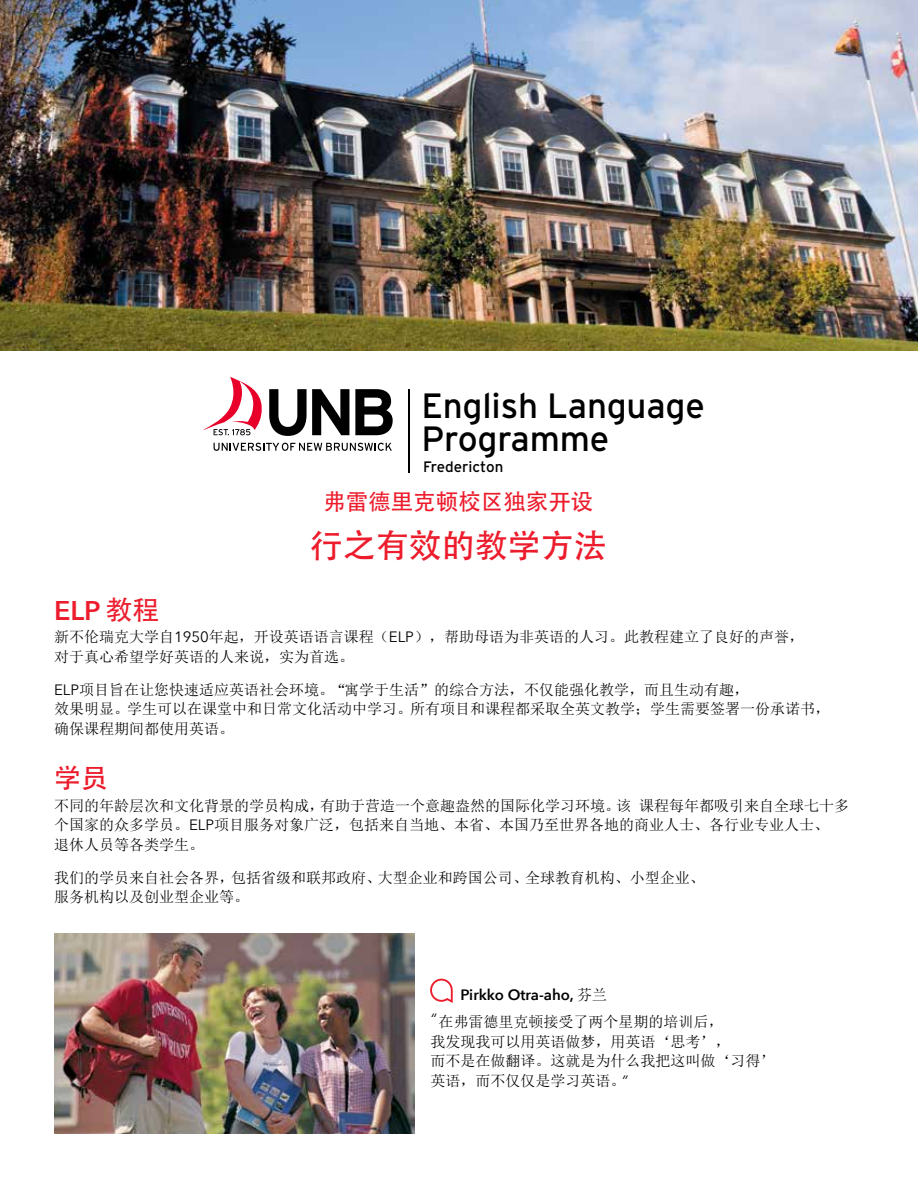
<style>
.page{position:relative;width:918px;height:1188px;background:#fff}
.page>*{position:absolute;margin:0;border:0;box-sizing:border-box;transform-origin:0 0}
.t1{font:35.1px/33.2px "Interstate";letter-spacing:-.005em;color:#000}
.t2{font:33px "Adobe Heiti Std";color:#ed1c2c}
.t3{font:600 27px "Avenir Next";color:#ed1c2c}
.t4{font:27px "Adobe Heiti Std";color:#ed1c2c}
.t5{font:22.5px "Adobe Heiti Std";color:#ed1c2c}
.t6{font:15.15px "Interstate";color:#000}
.t7{font:15px/19.5px "Sim Sun";color:#000}
.t8{font:600 15px "Avenir Next";color:#000}
.s1{font-family:"Adobe Heiti Std";font-weight:400}
.s2{font-family:"Avenir Next"}
.s3{font-family:"Sim Sun";font-weight:400}
.s4{font-family:"Avenir Next";font-style:italic}
</style>
<div class="page">
<img style="left:0;top:0;width:918px;height:351px">
<img style="left:54px;top:933px;width:360px;height:201px">
<svg style="left:355px;top:389px;width:38px;height:46px"></svg>
<svg style="left:214px;top:443px;width:178px;height:8px"></svg>
<svg style="left:204px;top:377px;width:145px;height:59px"></svg>
<hr style="left:408px;top:389px;width:1px;height:83px;background:#000">
<svg style="left:430px;top:978px;width:23px;height:25px"></svg>
<h1 class="t1" style="left:421px;top:388px;width:285px">English Language<br>Programme</h1>
<p class="t6" style="left:423px;top:458px;width:82px">Fredericton</p>
<h3 class="t5" style="left:323px;top:488px;width:272px">弗雷德里克顿校区独家开设</h3>
<h2 class="t2" style="left:310px;top:526px;width:299px">行之有效的教学方法</h2>
<h3 class="t3" style="left:54px;top:587px;width:107px">ELP <span class="s1">教程</span></h3>
<p class="t7" style="left:54px;top:627px;width:752px">新不伦瑞克大学自<span class="s2">1950</span>年起，开设英语语言课程（<span class="s2">ELP</span>），帮助母语为非英语的人习。此教程建立了良好的声誉，对于真心希望学好英语的人来说，实为首选。</p>
<p class="t7" style="left:54px;top:679px;width:778px"><span class="s2">ELP</span>项目旨在让您快速适应英语社会环境。“寓学于生活”的综合方法，不仅能强化教学，而且生动有趣，<br>效果明显。学生可以在课堂中和日常文化活动中学习。所有项目和课程都采取全英文教学；学生需要签署一份承诺书，确保课程期间都使用英语。</p>
<h3 class="t4" style="left:54px;top:762px;width:55px">学员</h3>
<p class="t7" style="left:54px;top:795px;width:797px">不同的年龄层次和文化背景的学员构成，有助于营造一个意趣盎然的国际化学习环境。该 课程每年都吸引来自全球七十多个国家的众多学员。<span class="s2">ELP</span>项目服务对象广泛，包括来自当地、本省、本国乃至世界各地的商业人士、各行业专业人士、<br>退休人员等各类学生。</p>
<p class="t7" style="left:54px;top:867px;width:652px">我们的学员来自社会各界，包括省级和联邦政府、大型企业和跨国公司、全球教育机构、小型企业、服务机构以及创业型企业等。</p>
<p class="t8" style="left:461px;top:982px;width:148px">Pirkko Otra-aho, <span class="s3">芬兰</span></p>
<p class="t7" style="left:431px;top:1012px;width:346px"><sup>“</sup> 在弗雷德里克顿接受了两个星期的培训后，<br>我发现我可以用英语做梦，用英语‘思考’，<br>而不是在做翻译。这就是为什么我把这叫做‘习得’英语，而不仅仅是学习英语。<span class="s4">”</span></p>
</div>
